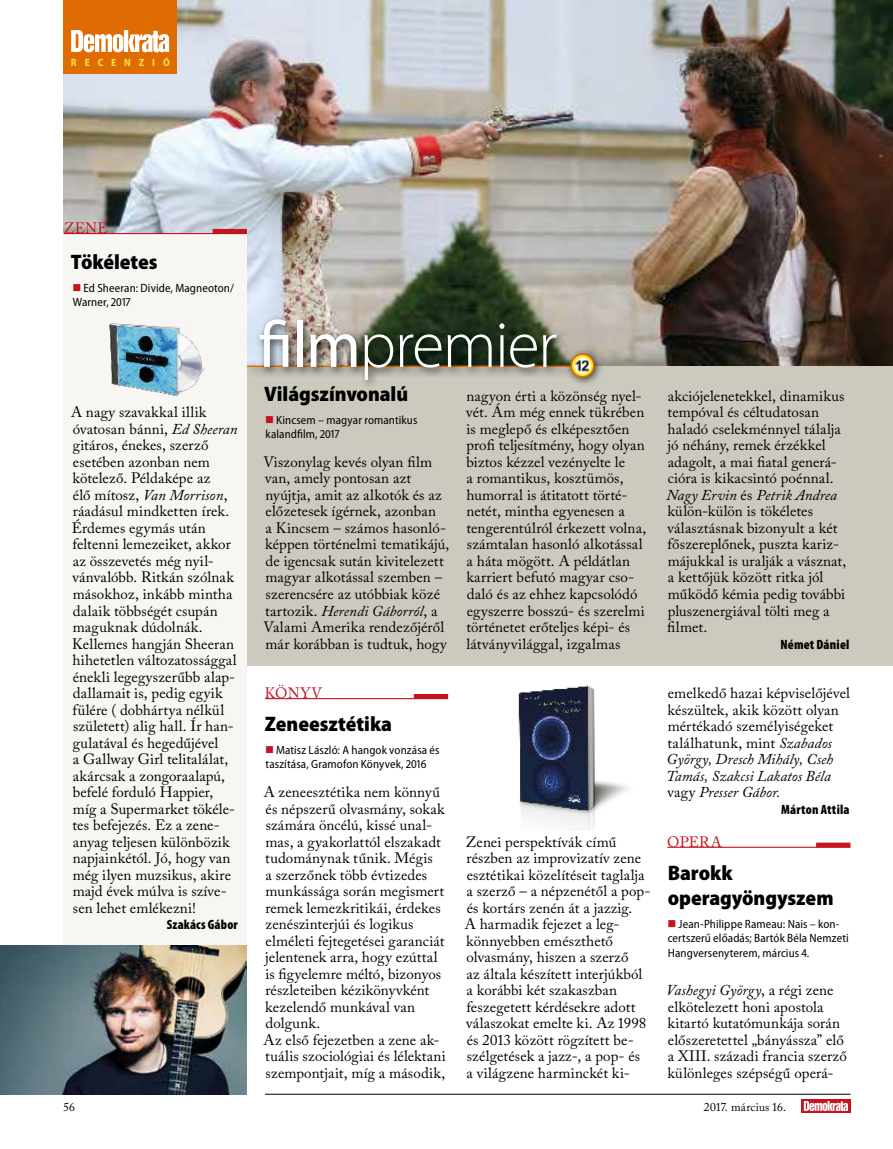
<style>
.page{position:relative;width:893px;height:1149px;background:#fff}
.page>*{position:absolute;margin:0;border:0;box-sizing:border-box;transform-origin:0 0}
.t1{font:300 66px "Myriad Pro";letter-spacing:-.025em;color:#fff}
.t2{font:900 semi-condensed 21px/25.2px "Myriad Pro";letter-spacing:-.005em;color:#000}
.t3{font:15px/16.5px "Adobe Caslon Pro";letter-spacing:.01em;color:#000}
.t4{font:15px "Adobe Caslon Pro";letter-spacing:.01em;color:#c5131f}
.t5{font:900 condensed 13.5px "Myriad Pro";letter-spacing:.015em;color:#000}
.t6{font:semi-condensed 12px/14.4px "Myriad Pro";letter-spacing:.01em;color:#000}
.t7{font:12px "Adobe Caslon Pro";letter-spacing:.015em;color:#000}
.t8{font:700 semi-condensed 10.5px "Myriad Pro";letter-spacing:.755em;color:#ffe343}
.s1{color:#c5131f}
.s2{font-style:italic}
.s3{font-weight:400}
</style>
<div class="page">
<img style="left:64px;top:0;width:829px;height:366px">
<div style="left:238px;top:366px;width:655px;height:298px;background:#cccabe"></div>
<div style="left:64px;top:233px;width:183px;height:860px;background:#f7f6f3"></div>
<svg style="left:801px;top:1099px;width:49px;height:13px"></svg>
<svg style="left:804px;top:1100px;width:44px;height:10px"></svg>
<hr style="left:265px;top:1093px;width:585px;height:1px;background:#000">
<div style="left:414px;top:693px;width:34px;height:5px;background:#c5131f"></div>
<hr style="left:265px;top:697px;width:183px;height:2px;background:#c5131f">
<svg style="left:816px;top:842px;width:34px;height:4px"></svg>
<hr style="left:667px;top:846px;width:183px;height:1px;background:#c5131f">
<div style="left:64px;top:0;width:113px;height:73px;background:#df6c02"></div>
<svg style="left:71px;top:30px;width:98px;height:22px"></svg>
<hr style="left:213px;top:229px;width:34px;height:4px;background:#c5131f">
<hr style="left:64px;top:233px;width:183px;height:1px;background:#c5131f">
<div style="left:243px;top:360px;width:350px;height:18px;background:#000;opacity:.75"></div>
<hr style="left:247px;top:365px;width:336px;height:2px;background:#df6c02">
<div style="left:255px;top:314px;width:313px;height:76px;background:#000;opacity:.75"></div>
<div style="left:564px;top:347px;width:40px;height:39px;background:#000;opacity:.75"></div>
<img style="left:571px;top:354px;width:23px;height:23px;border-radius:11px">
<div style="left:571px;top:353px;width:24px;height:24px;border:2px solid #df6c02;border-radius:50%"></div>
<img style="left:109px;top:323px;width:96px;height:74px">
<img style="left:0;top:945px;width:247px;height:149px">
<img style="left:518px;top:685px;width:110px;height:145px">
<p class="t8" style="left:71px;top:57px;width:100px">RECENZIÓ</p>
<p class="t4" style="left:64px;top:219px;width:46px">ZENE</p>
<h2 class="t2" style="left:71px;top:249px;width:88px">Tökéletes</h2>
<p class="t6" style="left:73px;top:280px;width:163px"><span class="s1">■</span> Ed Sheeran: Divide, Magneoton/<br>Warner, 2017</p>
<p class="t3" style="left:71px;top:404px;width:168px">A nagy szavakkal illik óvatosan bánni, <span class="s2">Ed Sheeran </span>gitáros, énekes, szerző esetében azonban nem kötelező. Példaképe az<br>élő mítosz, <span class="s2">Van Morrison</span>, ráadásul mindketten írek.<br>Érdemes egymás után feltenni lemezeiket, akkor az összevetés még nyil&shy;vánvalóbb. Ritkán szólnak másokhoz, inkább mintha dalaik többségét csupán maguknak dúdolnák.<br>Kellemes hangján Sheeran hihetetlen változatossággal énekli legegyszerűbb alap&shy;dallamait is, pedig egyik fülére ( dobhártya nélkül született) alig hall. Ír han&shy;gulatával és hegedűjével<br>a Gallway Girl telitalálat, akárcsak a zongoraalapú, befelé forduló Happier, míg a Supermarket tökéle&shy;tes befejezés. Ez a zene&shy;anyag teljesen különbözik napjainkétól. Jó, hogy van még ilyen muzsikus, akire majd évek múlva is szíve&shy;sen lehet emlékezni!</p>
<p class="t5" style="left:167px;top:916px;width:73px">Szakács Gábor</p>
<h1 class="t1" style="left:259px;top:308px;width:300px"><span class="s3">film</span>premier</h1>
<h2 class="t2" style="left:264px;top:381px;width:146px">Világszínvonalú</h2>
<p class="t6" style="left:265px;top:412px;width:154px"><span class="s1">■</span> Kincsem – magyar romantikus kalandfilm, 2017</p>
<p class="t3" style="left:264px;top:453px;width:187px">Viszonylag kevés olyan film van, amely pontosan azt nyújtja, amit az alkotók és az előzetesek ígérnek, azonban<br>a Kincsem – számos hasonló&shy;képpen történelmi tematikájú, de igencsak sután kivitelezett magyar alkotással szemben – szerencsére az utóbbiak közé tartozik. <span class="s2">Herendi Gáborról</span>, a<br>Valami Amerika rendezőjéről már korábban is tudtuk, hogy</p>
<p class="t4" style="left:265px;top:684px;width:59px">KÖNYV</p>
<h2 class="t2" style="left:265px;top:711px;width:129px">Zeneesztétika</h2>
<p class="t6" style="left:265px;top:742px;width:176px"><span class="s1">■</span> Matisz László: A hangok vonzása és taszítása, Gramofon Könyvek, 2016</p>
<p class="t3" style="left:264px;top:783px;width:184px">A zeneesztétika nem könnyű és népszerű olvasmány, sokak számára öncélú, kissé unal&shy;mas, a gyakorlattól elszakadt tudománynak tűnik. Mégis<br>a szerzőnek több évtizedes munkássága során megismert remek lemezkritikái, érdekes zenészinterjúi és logikus elméleti fejtegetései garanciát jelentenek arra, hogy ezúttal is figyelemre méltó, bizonyos részleteiben kézikönyvként kezelendő munkával van dolgunk.<br>Az első fejezetben a zene ak&shy;tuális szociológiai és lélektani szempontjait, míg a második,</p>
<p class="t3" style="left:466px;top:387px;width:182px">nagyon érti a közönség nyel&shy;vét. Ám még ennek tükrében is meglepő és elképesztően profi teljesítmény, hogy olyan biztos kézzel vezényelte le<br>a romantikus, kosztümös, humorral is átitatott törté&shy;netét, mintha egyenesen a tengerentúlról érkezett volna, számtalan hasonló alkotással a háta mögött. A példátlan karriert befutó magyar cso&shy;daló és az ehhez kapcsolódó egyszerre bosszú- és szerelmi történetet erőteljes képi- és látványvilággal, izgalmas</p>
<p class="t3" style="left:666px;top:387px;width:181px">akciójelenetekkel, dinamikus tempóval és céltudatosan haladó cselekménnyel tálalja jó néhány, remek érzékkel adagolt, a mai fiatal generá&shy;cióra is kikacsintó poénnal.<br><span class="s2">Nagy Ervin</span> és <span class="s2">Petrik Andrea </span>külön-külön is tökéletes választásnak bizonyult a két főszereplőnek, puszta kariz&shy;májukkal is uralják a vásznat, a kettőjük között ritka jól működő kémia pedig további pluszenergiával tölti meg a filmet.</p>
<p class="t5" style="left:780px;top:636px;width:70px">Német Dániel</p>
<p class="t3" style="left:465px;top:833px;width:187px">Zenei perspektívák című részben az improvizatív zene esztétikai közelítéseit taglalja a szerző – a népzenétől a pop&shy;és kortárs zenén át a jazzig.<br>A harmadik fejezet a leg&shy;könnyebben emészthető olvasmány, hiszen a szerző<br>az általa készített interjúkból a korábbi két szakaszban feszegetett kérdésekre adott válaszokat emelte ki. Az 1998 és 2013 között rögzített be&shy;szélgetések a jazz-, a pop- és<br>a világzene harminckét ki-</p>
<p class="t3" style="left:666px;top:684px;width:186px">emelkedő hazai képviselőjével készültek, akik között olyan mértékadó személyiségeket találhatunk, mint <span class="s2">Szabados<br>György, Dresch Mihály, Cseh<br>Tamás, Szakcsi Lakatos Béla </span>vagy <span class="s2">Presser Gábor.</span></p>
<p class="t5" style="left:781px;top:801px;width:70px">Márton Attila</p>
<p class="t4" style="left:667px;top:832px;width:56px">OPERA</p>
<h2 class="t2" style="left:668px;top:860px;width:167px">Barokk operagyöngyszem</h2>
<p class="t6" style="left:668px;top:916px;width:183px"><span class="s1">■</span> Jean-Philippe Rameau: Nais – kon&shy;certszerű előadás; Bartók Béla Nemzeti<br>Hangversenyterem, március 4.</p>
<p class="t3" style="left:666px;top:981px;width:182px"><span class="s2">Vashegyi György</span>, a régi zene elkötelezett honi apostola kitartó kutatómunkája során előszeretettel „bányássza” elő a XIII. századi francia szerző különleges szépségű operá-</p>
<p class="t7" style="left:64px;top:1099px;width:13px">56</p>
<p class="t7" style="left:704px;top:1099px;width:84px">2017. március 16.</p>
</div>
